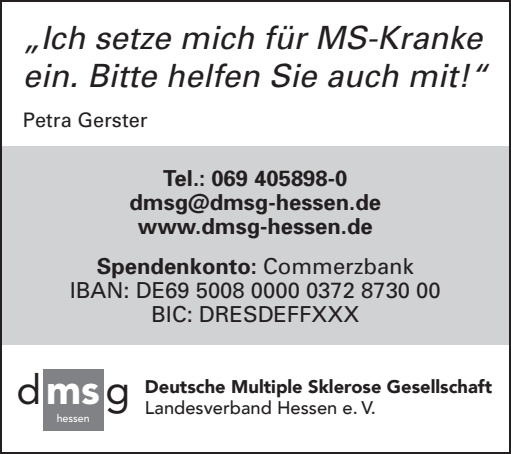
<style>
.page{position:relative;width:511px;height:454px;background:#fff}
.page>*{position:absolute;margin:0;border:0;box-sizing:border-box;transform-origin:0 0}
.t1{font:41.2px "Avenir";color:#231f20}
.t2{font:italic 32px/38.4px "Univers";color:#231f20}
.t3{font:22px/24px "Univers";color:#231f20;text-align:center}
.t4{font:700 22px/24px "Univers";color:#231f20;text-align:center}
.t5{font:20px "Univers";color:#231f20}
.t6{font:900 18.4px "Avenir";color:#231f20}
.t7{font:500 18.4px "Avenir";color:#231f20}
.t8{font:500 10.8px "Avenir";color:#fff}
.s1{font-weight:700}
.s2{font-weight:900;color:#fff}
</style>
<div class="page">
<div style="left:0;top:146px;width:510px;height:198px;background:#d1d2d4"></div>
<div style="left:43px;top:369px;width:60px;height:61px;background:#808285"></div>
<div style="left:0;top:0;width:510px;height:454px;border:2px solid #231f20"></div>
<h2 class="t2" style="left:23px;top:17px;width:466px">„Ich setze mich für MS-Kranke ein. Bitte helfen Sie auch mit!“</h2>
<p class="t5" style="left:23px;top:107px;width:126px">Petra Gerster</p>
<p class="t4" style="left:129px;top:165px;width:253px">Tel.: 069 405898-0 dmsg@dmsg-hessen.de www.dmsg-hessen.de</p>
<p class="t3" style="left:70px;top:254px;width:372px"><span class="s1">Spendenkonto:</span> Commerzbank<br>IBAN: DE69 5008 0000 0372 8730 00<br>BIC: DRESDEFFXXX</p>
<h1 class="t1" style="left:17px;top:357px;width:115px">d<span class="s2">ms</span>g</h1>
<p class="t8" style="left:57px;top:408px;width:34px">hessen</p>
<p class="t6" style="left:145px;top:371px;width:348px">Deutsche Multiple Sklerose Gesellschaft</p>
<p class="t7" style="left:145px;top:392px;width:232px">Landesverband Hessen e. V.</p>
</div>
